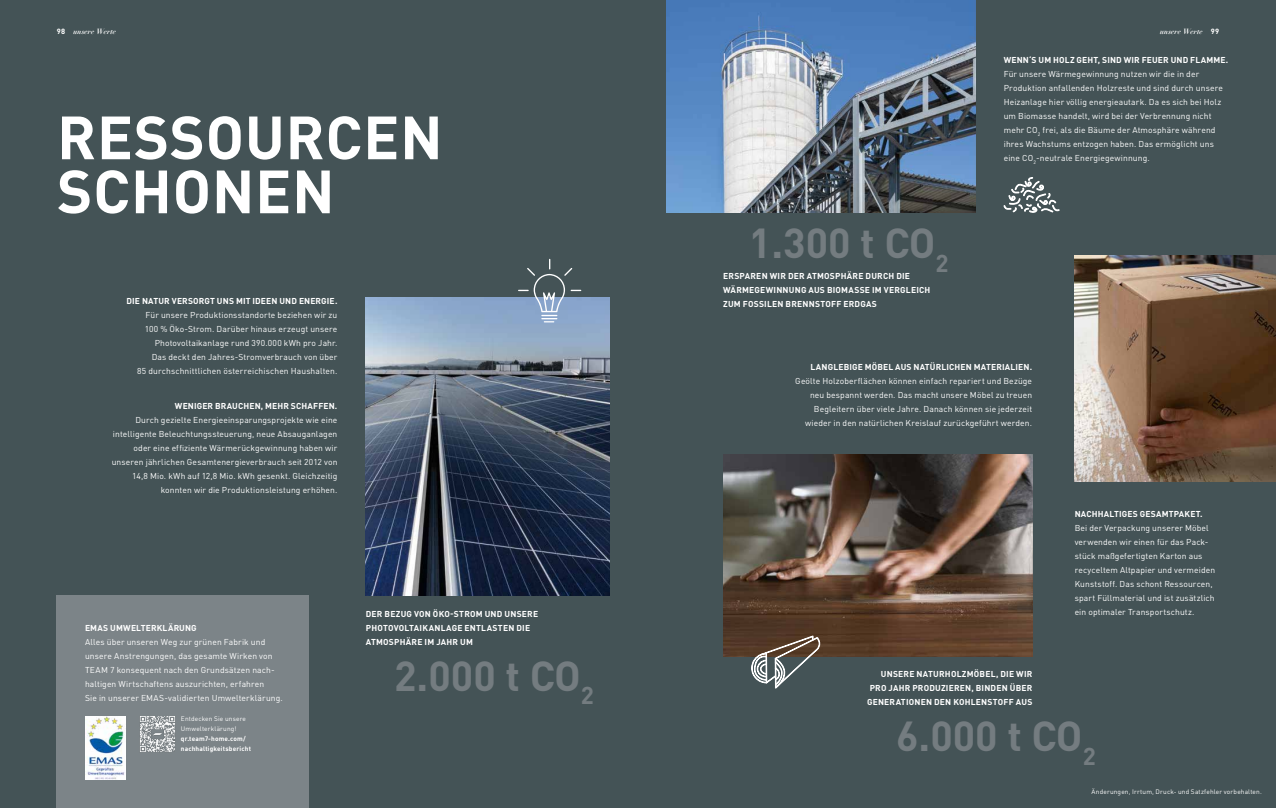
<style>
.page{position:relative;width:1276px;height:808px;background:#445356}
.page>*{position:absolute;margin:0;border:0;box-sizing:border-box;transform-origin:0 0}
.t1{font:700 60px/54px "Team 7 DIN Pro";letter-spacing:.01em;color:#fff}
.t2{font:700 41.4px "Team 7 DIN Pro";color:#747c80}
.t3{font:8.5px/14px "Team 7 DIN Pro";letter-spacing:.015em;color:#fff}
.t4{font:700 8.5px/14px "Team 7 DIN Pro";letter-spacing:.025em;color:#fff}
.t5{font:italic 700 7.5px "Didotfor TEAM Sieben";letter-spacing:.01em;color:#fff}
.t6{font:6.5px/10px "Team 7 DIN Pro";letter-spacing:.025em;color:#fff}
.t7{font:700 6.5px/10px "Team 7 DIN Pro";letter-spacing:.025em;color:#fff}
.s1{font-family:"Team 7 DIN Pro";font-style:normal}
</style>
<div class="page">
<img style="left:366px;top:298px;width:243px;height:297px">
<img style="left:1074px;top:255px;width:202px;height:227px">
<div style="left:57px;top:595px;width:252px;height:213px;background:#7c8488"></div>
<img style="left:723px;top:455px;width:309px;height:202px">
<svg style="left:751px;top:516px;width:70px;height:173px"></svg>
<svg style="left:1003px;top:177px;width:57px;height:36px"></svg>
<img style="left:666px;top:0;width:309px;height:213px">
<svg style="left:518px;top:259px;width:63px;height:63px"></svg>
<img style="left:140px;top:716px;width:35px;height:36px">
<img style="left:85px;top:716px;width:40px;height:63px">
<p class="t5" style="left:57px;top:27px;width:61px"><span class="s1">98</span> unsere Werte</p>
<p class="t5" style="left:1160px;top:27px;width:61px">unsere Werte <span class="s1">99</span></p>
<h1 class="t1" style="left:57px;top:109px;width:387px">RESSOURCEN<br>SCHONEN</h1>
<p class="t4" style="left:126px;top:294px;width:212px">DIE NATUR VERSORGT UNS MIT IDEEN UND ENERGIE.</p>
<p class="t3" style="left:137px;top:308px;width:202px;text-align:right">Für unsere Produktionsstandorte beziehen wir zu 100 % Öko-Strom. Darüber hinaus erzeugt unsere Photovoltaikanlage rund 390.000 kWh pro Jahr.<br>Das deckt den Jahres-Stromverbrauch von über<br>85 durchschnittlichen österreichischen Haushalten.</p>
<p class="t4" style="left:175px;top:399px;width:164px">WENIGER BRAUCHEN, MEHR SCHAFFEN.</p>
<p class="t3" style="left:112px;top:413px;width:227px;text-align:right">Durch gezielte Energieeinsparungsprojekte wie eine intelligente Beleuchtungssteuerung, neue Absauganlagen oder eine effiziente Wärmerückgewinnung haben wir unseren jährlichen Gesamtenergieverbrauch seit 2012 von 14,8 Mio. kWh auf 12,8 Mio. kWh gesenkt. Gleichzeitig konnten wir die Produktionsleistung erhöhen.</p>
<p class="t4" style="left:85px;top:621px;width:113px">EMAS UMWELTERKLÄRUNG</p>
<p class="t3" style="left:85px;top:635px;width:199px">Alles über unseren Weg zur grünen Fabrik und unsere Anstrengungen, das gesamte Wirken von TEAM 7 konsequent nach den Grundsätzen nach&shy;haltigen Wirtschaftens auszurichten, erfahren<br>Sie in unserer EMAS-validierten Umwelterklärung.</p>
<p class="t6" style="left:181px;top:714px;width:67px">Entdecken Sie unsere<br>Umwelterklärung!</p>
<p class="t7" style="left:181px;top:734px;width:71px">qr.team7-home.com/ nachhaltigkeitsbericht</p>
<p class="t4" style="left:366px;top:606px;width:174px">DER BEZUG VON ÖKO-STROM UND UNSERE<br>PHOTOVOLTAIKANLAGE ENTLASTEN DIE<br>ATMOSPHÄRE IM JAHR UM</p>
<h2 class="t2" style="left:394px;top:648px;width:201px">2.000 t CO<sub>2</sub></h2>
<h2 class="t2" style="left:749px;top:216px;width:201px">1.300 t CO<sub>2</sub></h2>
<p class="t4" style="left:723px;top:269px;width:209px">ERSPAREN WIR DER ATMOSPHÄRE DURCH DIE<br>WÄRMEGEWINNUNG AUS BIOMASSE IM VERGLEICH<br>ZUM FOSSILEN BRENNSTOFF ERDGAS</p>
<p class="t4" style="left:1003px;top:53px;width:226px">WENN‘S UM HOLZ GEHT, SIND WIR FEUER UND FLAMME.</p>
<p class="t3" style="left:1003px;top:67px;width:221px">Für unsere Wärmegewinnung nutzen wir die in der Produktion anfallenden Holzreste und sind durch unsere Heizanlage hier völlig energieautark. Da es sich bei Holz um Biomasse handelt, wird bei der Verbrennung nicht mehr CO<sub>2</sub> frei, als die Bäume der Atmosphäre während ihres Wachstums entzogen haben. Das ermöglicht uns eine CO<sub>2</sub>-neutrale Energiegewinnung.</p>
<p class="t4" style="left:810px;top:360px;width:223px">LANGLEBIGE MÖBEL AUS NATÜRLICHEN MATERIALIEN.</p>
<p class="t3" style="left:795px;top:374px;width:238px;text-align:right">Geölte Holzoberflächen können einfach repariert und Bezüge neu bespannt werden. Das macht unsere Möbel zu treuen Begleitern über viele Jahre. Danach können sie jederzeit wieder in den natürlichen Kreislauf zurückgeführt werden.</p>
<p class="t4" style="left:867px;top:667px;width:167px;text-align:right">UNSERE NATURHOLZMÖBEL, DIE WIR<br>PRO JAHR PRODUZIEREN, BINDEN ÜBER<br>GENERATIONEN DEN KOHLENSTOFF AUS</p>
<p class="t4" style="left:1074px;top:506px;width:130px">NACHHALTIGES GESAMTPAKET.</p>
<p class="t3" style="left:1074px;top:520px;width:142px">Bei der Verpackung unserer Möbel verwenden wir einen für das Pack&shy;stück maßgefertigten Karton aus recyceltem Altpapier und vermeiden Kunststoff. Das schont Ressourcen, spart Füllmaterial und ist zusätzlich ein optimaler Transportschutz.</p>
<h2 class="t2" style="left:896px;top:709px;width:201px">6.000 t CO<sub>2</sub></h2>
<p class="t6" style="left:1091px;top:786px;width:172px">Änderungen, Irrtum, Druck- und Satzfehler vorbehalten.</p>
</div>
